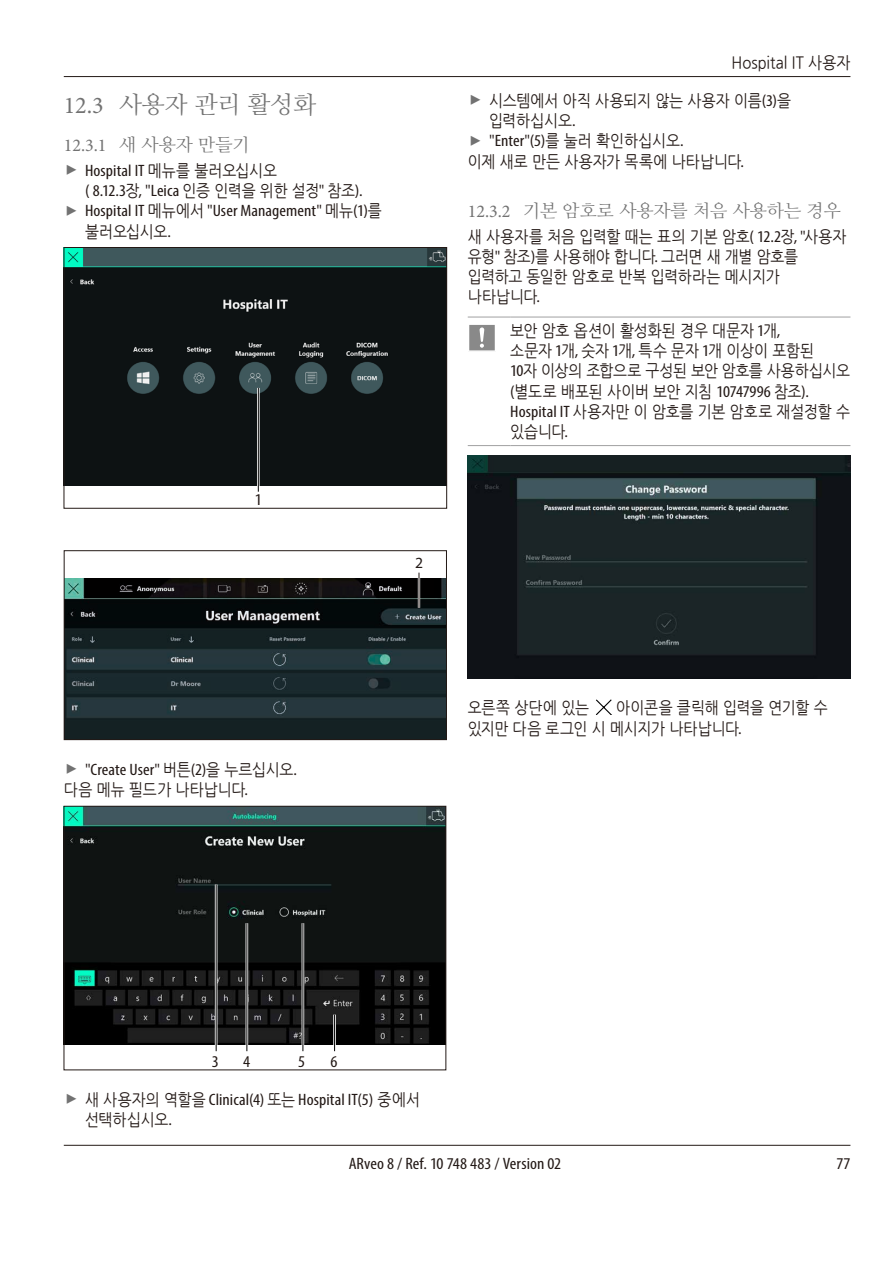
<style>
.page{position:relative;width:893px;height:1263px;background:#fff}
.page>*{position:absolute;margin:0;border:0;box-sizing:border-box;transform-origin:0 0}
.t1{font:24px "Nanum Myeongjo";color:#727272}
.t2{font:18px "Nanum Myeongjo";color:#727272}
.Leica_Grundtext{font:16.5px/20.2px "Nanum Gothic";letter-spacing:-.005em;color:#231916;scale:.9 1}
.Leica_Grundtext-2{font:condensed 16.5px/20.2px "Myriad Pro";letter-spacing:.005em;color:#231916;scale:1.1 1}
.t3{font:15.6px "Myriad Pro";color:#231916}
.s1{font-family:"Minion Pro"}
.s2{font-family:"Nanum Gothic";font-stretch:normal}
.s3{font-family:"Myriad Pro";font-stretch:condensed}
</style>
<div class="page">
<hr style="left:64px;top:76px;width:786px;height:1px;background:#231916">
<hr style="left:64px;top:1145px;width:786px;height:1px;background:#231916">
<img style="left:66px;top:249px;width:379px;height:236px">
<div style="left:64px;top:247px;width:383px;height:261px;border:1px solid #231916"></div>
<hr style="left:257px;top:388px;width:3px;height:104px;background:#fff">
<hr style="left:258px;top:388px;width:1px;height:104px;background:#000">
<img style="left:66px;top:578px;width:379px;height:160px">
<hr style="left:418px;top:573px;width:2px;height:35px;background:#fff">
<hr style="left:419px;top:573px;width:1px;height:35px;background:#231916">
<div style="left:64px;top:550px;width:383px;height:190px;border:1px solid #231916"></div>
<img style="left:66px;top:808px;width:378px;height:237px">
<div style="left:64px;top:806px;width:382px;height:264px;border:1px solid #231916"></div>
<hr style="left:246px;top:923px;width:2px;height:128px;background:#fff">
<hr style="left:247px;top:923px;width:1px;height:128px;background:#000">
<hr style="left:333px;top:1014px;width:3px;height:37px;background:#fff">
<hr style="left:334px;top:1014px;width:1px;height:37px;background:#000">
<hr style="left:302px;top:923px;width:2px;height:128px;background:#fff">
<hr style="left:303px;top:923px;width:1px;height:128px;background:#000">
<hr style="left:215px;top:884px;width:2px;height:167px;background:#fff">
<hr style="left:216px;top:884px;width:1px;height:167px;background:#000">
<hr style="left:468px;top:317px;width:42px;height:1px;background:#a0a0a1">
<hr style="left:510px;top:317px;width:340px;height:1px;background:#a0a0a1">
<hr style="left:468px;top:445px;width:42px;height:1px;background:#a0a0a1">
<hr style="left:510px;top:445px;width:340px;height:1px;background:#a0a0a1">
<svg style="left:469px;top:325px;width:26px;height:26px"></svg>
<img style="left:468px;top:455px;width:382px;height:223px">
<svg style="left:596px;top:699px;width:16px;height:16px"></svg>
<p class="t1" style="left:64px;top:90px;width:254px"><span class="s1">12.3</span> 사용자 관리 활성화</p>
<p class="t2" style="left:64px;top:134px;width:187px"><span class="s1">12.3.1</span> 새 사용자 만들기</p>
<p class="Leica_Grundtext-2" style="left:85px;top:160px;width:254px">Hospital IT <span class="s2">메뉴를 불러오십시오<br></span>( 8.12.3<span class="s2">장</span>, "Leica <span class="s2">인증 인력을 위한 설정</span>" <span class="s2">참조</span>).</p>
<p class="Leica_Grundtext-2" style="left:85px;top:201px;width:271px">Hospital IT <span class="s2">메뉴에서</span> "User Management" <span class="s2">메뉴</span>(1)<span class="s2">를 불러오십시오</span>.</p>
<p class="Leica_Grundtext-2" style="left:255px;top:489px;width:8px">1</p>
<p class="t3" style="left:415px;top:553px;width:9px">2</p>
<p class="Leica_Grundtext" style="left:731px;top:53px;width:134px">Hospital IT 사용자</p>
<p class="Leica_Grundtext" style="left:489px;top:91px;width:337px">시스템에서 아직 사용되지 않는 사용자 이름<span class="s3">(3)</span>을 입력하십시오<span class="s3">.</span></p>
<p class="Leica_Grundtext-2" style="left:489px;top:131px;width:178px">"Enter"(5)<span class="s2">를 눌러 확인하십시오</span>.</p>
<p class="Leica_Grundtext" style="left:468px;top:152px;width:308px">이제 새로 만든 사용자가 목록에 나타납니다<span class="s3">.</span></p>
<p class="t2" style="left:468px;top:200px;width:374px"><span class="s1">12.3.2</span> 기본 암호로 사용자를 처음 사용하는 경우</p>
<p class="Leica_Grundtext" style="left:468px;top:226px;width:422px">새 사용자를 처음 입력할 때는 표의 기본 암호<span class="s3">( 12.2</span>장<span class="s3">, "</span>사용자 유형<span class="s3">"</span> 참조<span class="s3">)</span>를 사용해야 합니다<span class="s3">.</span> 그러면 새 개별 암호를 입력하고 동일한 암호로 반복 입력하라는 메시지가 나타납니다<span class="s3">.</span></p>
<p class="Leica_Grundtext" style="left:510px;top:321px;width:379px">보안 암호 옵션이 활성화된 경우 대문자 <span class="s3">1</span>개<span class="s3">,<br></span>소문자 <span class="s3">1</span>개<span class="s3">,</span> 숫자 <span class="s3">1</span>개<span class="s3">,</span> 특수 문자 <span class="s3">1</span>개 이상이 포함된<br><span class="s3">10</span>자 이상의 조합으로 구성된 보안 암호를 사용하십시오 <span class="s3">(</span>별도로 배포된 사이버 보안 지침 <span class="s3">10747996</span> 참조<span class="s3">).</span></p>
<p class="Leica_Grundtext" style="left:510px;top:402px;width:379px"><span class="s3">Hospital IT</span> 사용자만 이 암호를 기본 암호로 재설정할 수 있습니다<span class="s3">.</span></p>
<p class="Leica_Grundtext-2" style="left:85px;top:759px;width:194px">"Create User" <span class="s2">버튼</span>(2)<span class="s2">을 누르십시오</span>.</p>
<p class="Leica_Grundtext" style="left:64px;top:780px;width:206px">다음 메뉴 필드가 나타납니다<span class="s3">.</span></p>
<p class="Leica_Grundtext" style="left:468px;top:698px;width:402px;text-indent:148px">아이콘을 클릭해 입력을 연기할 수 있지만 다음 로그인 시 메시지가 나타납니다<span class="s3">.</span></p>
<p class="Leica_Grundtext" style="left:468px;top:698px;width:136px">오른쪽 상단에 있는</p>
<p class="Leica_Grundtext-2" style="left:212px;top:1051px;width:8px">3</p>
<p class="Leica_Grundtext-2" style="left:243px;top:1051px;width:8px">4</p>
<p class="Leica_Grundtext-2" style="left:298px;top:1051px;width:8px">5</p>
<p class="Leica_Grundtext-2" style="left:331px;top:1051px;width:8px">6</p>
<p class="Leica_Grundtext-2" style="left:85px;top:1089px;width:306px"><span class="s2">새 사용자의 역할을</span> Clinical(4) <span class="s2">또는</span> Hospital IT(5) <span class="s2">중에서 선택하십시오</span>.</p>
<p class="Leica_Grundtext-2" style="left:349px;top:1153px;width:195px">ARveo 8 / Ref. 10 748 483 / Version 02</p>
<p class="Leica_Grundtext-2" style="left:836px;top:1153px;width:14px">77</p>
</div>
